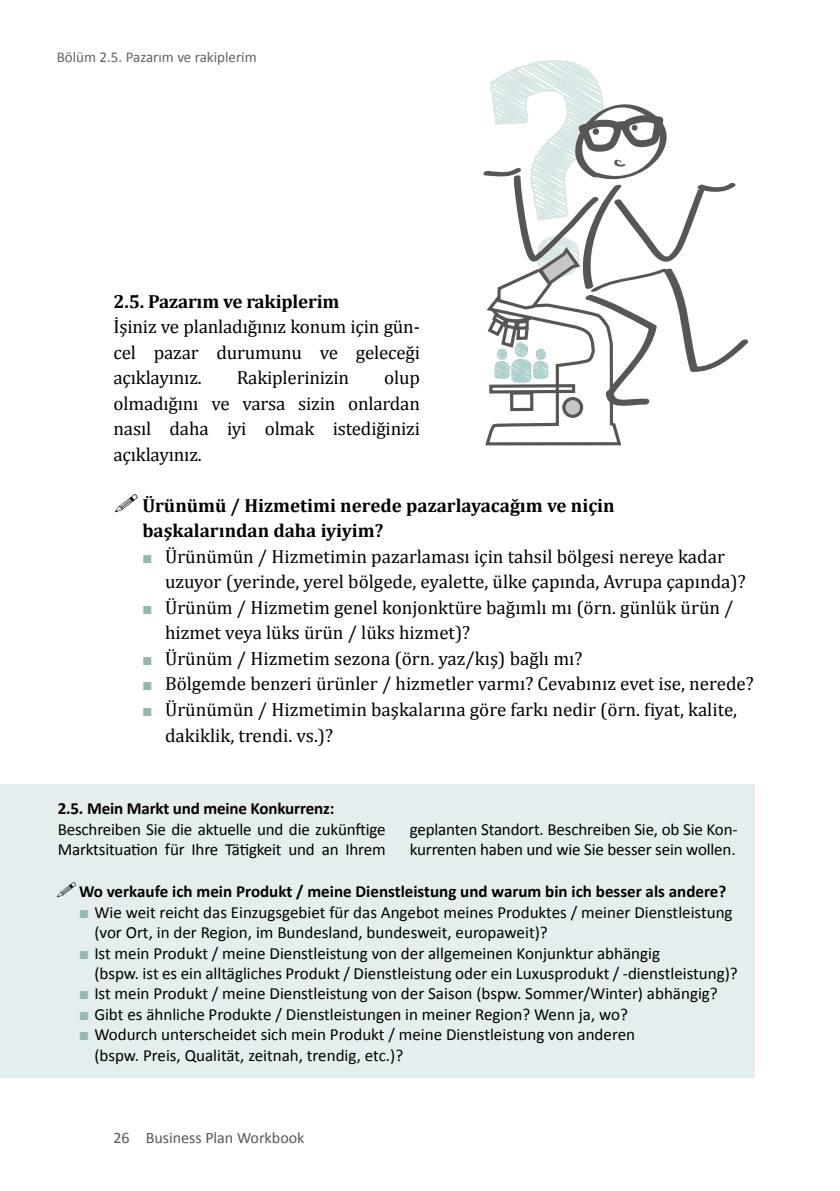
<style>
.page{position:relative;width:840px;height:1191px;background:#fff}
.page>*{position:absolute;margin:0;border:0;box-sizing:border-box;transform-origin:0 0}
._02_Fließtext{font:19px/25.6px "Cambria";color:#000;text-align:justify}
._02_Fließtext-2{font:700 19px "Cambria";color:#000}
._05_Infokasten{font:17px/20.4px "Calibri";color:#000}
._05_Infokasten-2{font:700 17px "Calibri";color:#000}
.t1{font:16px "Calibri";color:#565655}
._05_Infokasten-3{font:15px "Calibri";color:#626261}
</style>
<div class="page">
<div style="left:0;top:794px;width:754px;height:283px;background:#e4eeee"></div>
<div style="left:0;top:784px;width:754px;height:90px;background:#e4eeee"></div>
<svg style="left:483px;top:60px;width:265px;height:386px"></svg>
<p class="_05_Infokasten-3" style="left:57px;top:48px;width:201px">Bölüm 2.5. Pazarım ve rakiplerim</p>
<p class="_02_Fließtext-2" style="left:113px;top:290px;width:227px">2.5. Pazarım ve rakiplerim</p>
<p class="_02_Fließtext" style="left:113px;top:314px;width:308px">İşiniz ve planladığınız konum için gün&shy;cel pazar durumunu ve geleceği açıklayınız.</p>
<p class="_02_Fließtext" style="left:113px;top:365px;width:308px;text-indent:270px">olup olmadığını ve varsa sizin onlardan nasıl daha iyi olmak istediğinizi açıklayınız.</p>
<p class="_02_Fließtext" style="left:237px;top:365px;width:114px">Rakiplerinizin</p>
<p class="_02_Fließtext-2" style="left:142px;top:494px;width:473px">Ürünümü / Hizmetimi nerede pazarlayacağım ve niçin</p>
<p class="_02_Fließtext-2" style="left:142px;top:519px;width:242px">başkalarından daha iyiyim?</p>
<p class="_02_Fließtext" style="left:165px;top:543px;width:561px">Ürünümün / Hizmetimin pazarlaması için tahsil bölgesi nereye kadar</p>
<p class="_02_Fließtext" style="left:165px;top:569px;width:582px">uzuyor (yerinde, yerel bölgede, eyalette, ülke çapında, Avrupa çapında)?</p>
<p class="_02_Fließtext" style="left:165px;top:594px;width:569px">Ürünüm / Hizmetim genel konjonktüre bağımlı mı (örn. günlük ürün /</p>
<p class="_02_Fließtext" style="left:165px;top:620px;width:306px">hizmet veya lüks ürün / lüks hizmet)?</p>
<p class="_02_Fließtext" style="left:165px;top:645px;width:418px">Ürünüm / Hizmetim sezona (örn. yaz/kış) bağlı mı?</p>
<p class="_02_Fließtext" style="left:165px;top:671px;width:590px">Bölgemde benzeri ürünler / hizmetler varmı? Cevabınız evet ise, nerede?</p>
<p class="_02_Fließtext" style="left:165px;top:696px;width:573px">Ürünümün / Hizmetimin başkalarına göre farkı nedir (örn. fiyat, kalite,</p>
<p class="_02_Fließtext" style="left:165px;top:722px;width:169px">dakiklik, trendi. vs.)?</p>
<p class="_05_Infokasten-2" style="left:58px;top:798px;width:278px">2.5. Mein Markt und meine Konkurrenz:</p>
<p class="_05_Infokasten" style="left:58px;top:818px;width:329px">Beschreiben Sie die aktuelle und die zukünftige<br>Marktsituation für Ihre Tätigkeit und an Ihrem</p>
<p class="_05_Infokasten" style="left:409px;top:818px;width:329px">geplanten Standort. Beschreiben Sie, ob Sie Kon&shy;kurrenten haben und wie Sie besser sein wollen.</p>
<p class="_05_Infokasten-2" style="left:79px;top:881px;width:648px">Wo verkaufe ich mein Produkt / meine Dienstleistung und warum bin ich besser als andere?</p>
<p class="_05_Infokasten" style="left:94px;top:901px;width:639px">Wie weit reicht das Einzugsgebiet für das Angebot meines Produktes / meiner Dienstleistung</p>
<p class="_05_Infokasten" style="left:94px;top:921px;width:454px">(vor Ort, in der Region, im Bundesland, bundesweit, europaweit)?</p>
<p class="_05_Infokasten" style="left:94px;top:942px;width:567px">Ist mein Produkt / meine Dienstleistung von der allgemeinen Konjunktur abhängig</p>
<p class="_05_Infokasten" style="left:94px;top:962px;width:644px">(bspw. ist es ein alltägliches Produkt / Dienstleistung oder ein Luxusprodukt / -dienstleistung)?</p>
<p class="_05_Infokasten" style="left:94px;top:982px;width:624px">Ist mein Produkt / meine Dienstleistung von der Saison (bspw. Sommer/Winter) abhängig?</p>
<p class="_05_Infokasten" style="left:94px;top:1003px;width:535px">Gibt es ähnliche Produkte / Dienstleistungen in meiner Region? Wenn ja, wo?</p>
<p class="_05_Infokasten" style="left:94px;top:1023px;width:542px">Wodurch unterscheidet sich mein Produkt / meine Dienstleistung von anderen</p>
<p class="_05_Infokasten" style="left:94px;top:1044px;width:310px">(bspw. Preis, Qualität, zeitnah, trendig, etc.)?</p>
<p class="t1" style="left:113px;top:1128px;width:192px">26 Business Plan Workbook</p>
</div>
